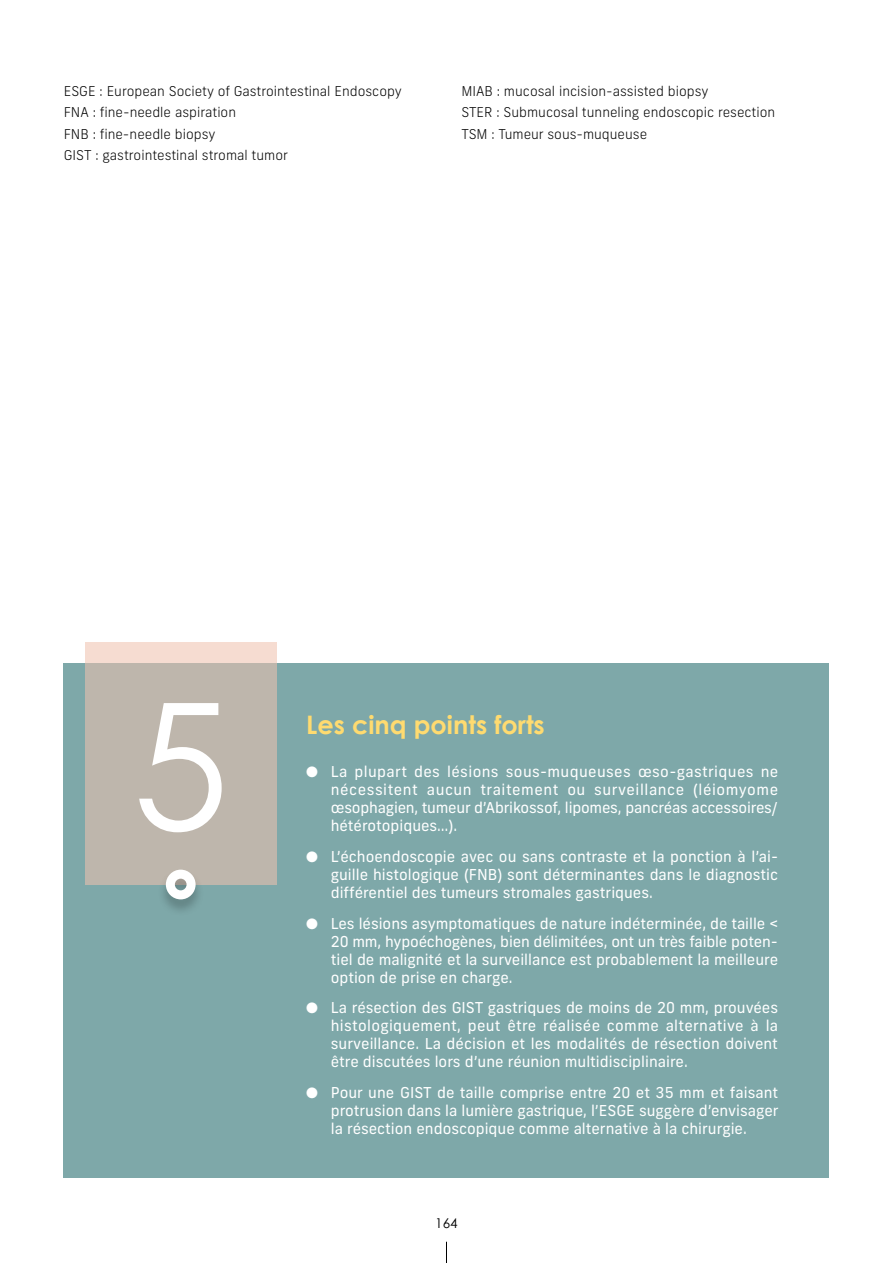
<style>
.page{position:relative;width:893px;height:1263px;background:#fff}
.page>*{position:absolute;margin:0;border:0;box-sizing:border-box;transform-origin:0 0}
.t1{font:175.5px "Century Gothic";color:#fff}
.t2{font:700 25.5px "Century Gothic";color:#ffdb70}
.t3{font:15px/18px "New Frank";color:#fff;text-align:justify}
.t4{font:300 13.5px/21.5px "New Frank";color:#000}
.t5{font:13.5px "Century Gothic";color:#000}
</style>
<div class="page">
<svg style="left:446px;top:1242px;width:1px;height:21px"></svg>
<div style="left:64px;top:663px;width:765px;height:515px;background:#7ea8a9"></div>
<svg style="left:85px;top:642px;width:191px;height:242px;fill:#beb6ac"></svg>
<div style="left:157px;top:869px;width:47px;height:48px;background:#000;opacity:.25"></div>
<svg style="left:166px;top:870px;width:30px;height:29px"></svg>
<p class="t4" style="left:64px;top:80px;width:340px">ESGE : European Society of Gastrointestinal Endoscopy FNA : fine-needle aspiration<br>FNB : fine-needle biopsy<br>GIST : gastrointestinal stromal tumor</p>
<p class="t4" style="left:461px;top:80px;width:315px">MIAB : mucosal incision-assisted biopsy<br>STER : Submucosal tunneling endoscopic resection<br>TSM : Tumeur sous-muqueuse</p>
<h1 class="t1" style="left:132px;top:643px;width:99px">5</h1>
<h2 class="t2" style="left:306px;top:705px;width:240px">Les cinq points forts</h2>
<p class="t3" style="left:331px;top:763px;width:449px;text-indent:-25px">● La plupart des lésions sous-muqueuses œso-gastriques ne nécessitent aucun traitement ou surveillance (léiomyome œsophagien, tumeur d’Abrikossof, lipomes, pancréas accessoires/ hétérotopiques…).</p>
<p class="t3" style="left:331px;top:847px;width:449px;text-indent:-25px">● L’échoendoscopie avec ou sans contraste et la ponction à l’ai&shy;guille histologique (FNB) sont déterminantes dans le diagnostic différentiel des tumeurs stromales gastriques.</p>
<p class="t3" style="left:331px;top:914px;width:449px;text-indent:-25px">● Les lésions asymptomatiques de nature indéterminée, de taille &lt; 20 mm, hypoéchogènes, bien délimitées, ont un très faible poten&shy;tiel de malignité et la surveillance est probablement la meilleure option de prise en charge.</p>
<p class="t3" style="left:331px;top:999px;width:449px;text-indent:-25px">● La résection des GIST gastriques de moins de 20 mm, prouvées histologiquement, peut être réalisée comme alternative à la surveillance. La décision et les modalités de résection doivent être discutées lors d’une réunion multidisciplinaire.</p>
<p class="t3" style="left:331px;top:1084px;width:449px;text-indent:-25px">● Pour une GIST de taille comprise entre 20 et 35 mm et faisant protrusion dans la lumière gastrique, l’ESGE suggère d’envisager la résection endoscopique comme alternative à la chirurgie.</p>
<p class="t5" style="left:435px;top:1214px;width:24px">164</p>
</div>
